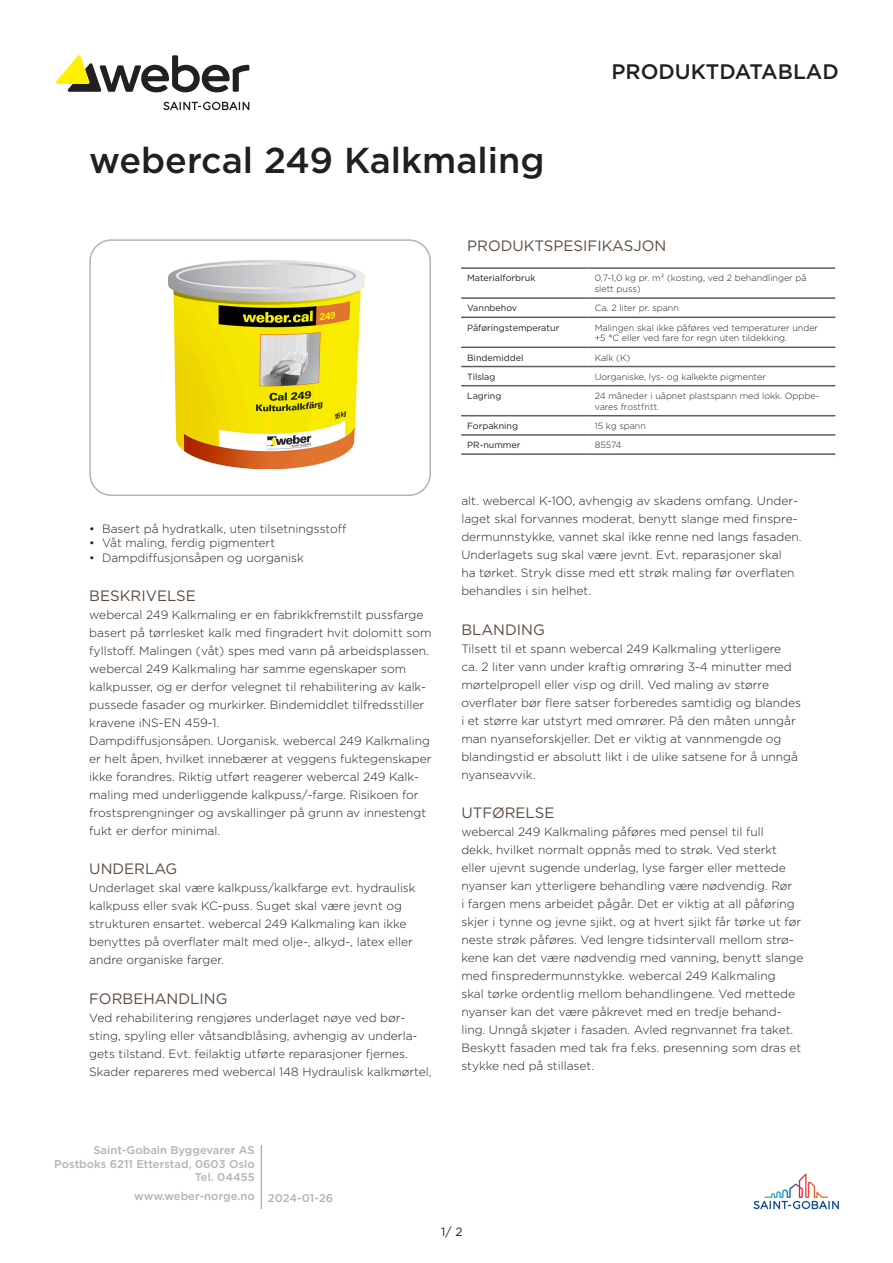
<style>
.page{position:relative;width:893px;height:1263px;background:#fff}
.page>*{position:absolute;margin:0;border:0;box-sizing:border-box;transform-origin:0 0}
.Header_Name{font:500 36px "Gotham";color:#231f20}
.t1{font:500 21px "Gotham";color:#231f20}
.Longname{font:15px "Gotham";color:#594b3f}
.header_1{font:15px "Gotham";color:#594b3f}
.Shortname{font:300 12px/18px "Gotham";color:#231f20}
.t2{font:12px "Gotham";color:#231f20}
.t3{font:500 11.25px/13.5px "Gotham";color:#b2b3b7;text-align:right}
.column_2{font:300 9px/10.8px "Gotham";color:#231f20}
.column_1{font:9px "Gotham";color:#231f20}
</style>
<div class="page">
<svg style="left:753px;top:1173px;width:86px;height:36px"></svg>
<svg style="left:163px;top:102px;width:86px;height:8px"></svg>
<svg style="left:55px;top:55px;width:194px;height:37px"></svg>
<hr style="left:261px;top:1145px;width:1px;height:64px;background:#b2b3b7">
<div style="left:89px;top:239px;width:342px;height:257px;border:2px solid #b2b3b7;border-radius:21px"></div>
<hr style="left:461px;top:267px;width:128px;height:2px;background:#5c5f61">
<hr style="left:589px;top:267px;width:246px;height:2px;background:#5c5f61">
<hr style="left:461px;top:297px;width:128px;height:2px;background:#635a60">
<hr style="left:589px;top:297px;width:246px;height:2px;background:#635a60">
<hr style="left:461px;top:317px;width:128px;height:1px;background:#635a60">
<hr style="left:589px;top:317px;width:246px;height:1px;background:#635a60">
<hr style="left:461px;top:347px;width:128px;height:1px;background:#635a60">
<hr style="left:589px;top:347px;width:246px;height:1px;background:#635a60">
<hr style="left:461px;top:366px;width:128px;height:1px;background:#635a60">
<hr style="left:589px;top:366px;width:246px;height:1px;background:#635a60">
<hr style="left:461px;top:385px;width:128px;height:1px;background:#635a60">
<hr style="left:589px;top:385px;width:246px;height:1px;background:#635a60">
<hr style="left:461px;top:415px;width:128px;height:1px;background:#635a60">
<hr style="left:589px;top:415px;width:246px;height:1px;background:#635a60">
<hr style="left:461px;top:434px;width:128px;height:2px;background:#635a60">
<hr style="left:461px;top:453px;width:128px;height:2px;background:#635a60">
<hr style="left:589px;top:434px;width:246px;height:2px;background:#635a60">
<hr style="left:589px;top:453px;width:246px;height:2px;background:#635a60">
<img style="left:168px;top:260px;width:197px;height:210px">
<p class="Header_Name" style="left:89px;top:137px;width:457px">webercal 249 Kalkmaling</p>
<h2 class="t1" style="left:611px;top:58px;width:229px">PRODUKTDATABLAD</h2>
<p class="Shortname" style="left:89px;top:519px;width:259px">• Basert på hydratkalk, uten tilsetningsstoff</p>
<p class="Shortname" style="left:89px;top:534px;width:187px">• Våt maling, ferdig pigmentert</p>
<p class="Shortname" style="left:89px;top:548px;width:216px">• Dampdiffusjonsåpen og uorganisk</p>
<p class="Longname" style="left:89px;top:586px;width:108px">BESKRIVELSE</p>
<p class="Shortname" style="left:89px;top:605px;width:344px">webercal 249 Kalkmaling er en fabrikkfremstilt pussfarge basert på tørrlesket kalk med fingradert hvit dolomitt som fyllstoff. Malingen (våt) spes med vann på arbeidsplassen. webercal 249 Kalkmaling har samme egenskaper som kalkpusser, og er derfor velegnet til rehabilitering av kalk&shy;pussede fasader og murkirker. Bindemiddlet tilfredsstiller kravene iNS-EN 459-1.<br>Dampdiffusjonsåpen. Uorganisk. webercal 249 Kalkmaling er helt åpen, hvilket innebærer at veggens fuktegenskaper ikke forandres. Riktig utført reagerer webercal 249 Kalk&shy;maling med underliggende kalkpuss/-farge. Risikoen for frostsprengninger og avskallinger på grunn av innestengt fukt er derfor minimal.</p>
<p class="Longname" style="left:89px;top:859px;width:90px">UNDERLAG</p>
<p class="Shortname" style="left:89px;top:879px;width:328px">Underlaget skal være kalkpuss/kalkfarge evt. hydraulisk kalkpuss eller svak KC-puss. Suget skal være jevnt og strukturen ensartet. webercal 249 Kalkmaling kan ikke benyttes på overflater malt med olje-, alkyd-, latex eller andre organiske farger.</p>
<p class="Longname" style="left:89px;top:989px;width:140px">FORBEHANDLING</p>
<p class="Shortname" style="left:89px;top:1008px;width:344px">Ved rehabilitering rengjøres underlaget nøye ved bør&shy;sting, spyling eller våtsandblåsing, avhengig av underla&shy;gets tilstand. Evt. feilaktig utførte reparasjoner fjernes.<br>Skader repareres med webercal 148 Hydraulisk kalkmørtel,</p>
<p class="header_1" style="left:467px;top:236px;width:201px">PRODUKTSPESIFIKASJON</p>
<p class="column_1" style="left:467px;top:272px;width:70px">Materialforbruk</p>
<p class="column_2" style="left:595px;top:272px;width:213px">0,7-1,0 kg pr. m² (kosting, ved 2 behandlinger på slett puss)</p>
<p class="column_1" style="left:467px;top:302px;width:52px">Vannbehov</p>
<p class="column_2" style="left:595px;top:302px;width:86px">Ca. 2 liter pr. spann</p>
<p class="column_1" style="left:467px;top:322px;width:94px">Påføringstemperatur</p>
<p class="column_2" style="left:595px;top:322px;width:225px">Malingen skal ikke påføres ved temperaturer under +5 °C eller ved fare for regn uten tildekking.</p>
<p class="column_1" style="left:467px;top:352px;width:58px">Bindemiddel</p>
<p class="column_2" style="left:595px;top:352px;width:37px">Kalk (K)</p>
<p class="column_1" style="left:467px;top:371px;width:30px">Tilslag</p>
<p class="column_2" style="left:595px;top:371px;width:173px">Uorganiske, lys- og kalkekte pigmenter</p>
<p class="column_1" style="left:467px;top:390px;width:36px">Lagring</p>
<p class="column_2" style="left:595px;top:390px;width:226px">24 måneder i uåpnet plastspann med lokk. Oppbe&shy;vares frostfritt.</p>
<p class="column_1" style="left:467px;top:420px;width:52px">Forpakning</p>
<p class="column_2" style="left:595px;top:420px;width:53px">15 kg spann</p>
<p class="column_1" style="left:467px;top:439px;width:55px">PR-nummer</p>
<p class="column_2" style="left:595px;top:439px;width:28px">85574</p>
<p class="Shortname" style="left:461px;top:492px;width:342px">alt. webercal K-100, avhengig av skadens omfang. Under&shy;laget skal forvannes moderat, benytt slange med finspre&shy;dermunnstykke, vannet skal ikke renne ned langs fasaden.<br>Underlagets sug skal være jevnt. Evt. reparasjoner skal<br>ha tørket. Stryk disse med ett strøk maling før overflaten behandles i sin helhet.</p>
<p class="Longname" style="left:461px;top:620px;width:85px">BLANDING</p>
<p class="Shortname" style="left:461px;top:639px;width:341px">Tilsett til et spann webercal 249 Kalkmaling ytterligere<br>ca. 2 liter vann under kraftig omrøring 3-4 minutter med mørtelpropell eller visp og drill. Ved maling av større overflater bør flere satser forberedes samtidig og blandes i et større kar utstyrt med omrører. På den måten unngår man nyanseforskjeller. Det er viktig at vannmengde og blandingstid er absolutt likt i de ulike satsene for å unngå nyanseavvik.</p>
<p class="Longname" style="left:461px;top:803px;width:95px">UTFØRELSE</p>
<p class="Shortname" style="left:461px;top:822px;width:344px">webercal 249 Kalkmaling påføres med pensel til full<br>dekk, hvilket normalt oppnås med to strøk. Ved sterkt eller ujevnt sugende underlag, lyse farger eller mettede nyanser kan ytterligere behandling være nødvendig. Rør<br>i fargen mens arbeidet pågår. Det er viktig at all påføring skjer i tynne og jevne sjikt, og at hvert sjikt får tørke ut før neste strøk påføres. Ved lengre tidsintervall mellom strø&shy;kene kan det være nødvendig med vanning, benytt slange med finspredermunnstykke. webercal 249 Kalkmaling<br>skal tørke ordentlig mellom behandlingene. Ved mettede nyanser kan det være påkrevet med en tredje behand&shy;ling. Unngå skjøter i fasaden. Avled regnvannet fra taket.<br>Beskytt fasaden med tak fra f.eks. presenning som dras et stykke ned på stillaset.</p>
<p class="t3" style="left:54px;top:1143px;width:202px">Saint-Gobain Byggevarer AS<br>Postboks 6211 Etterstad, 0603 Oslo<br>Tel. 04455</p>
<p class="t3" style="left:134px;top:1189px;width:201px">www.weber-norge.no 2024-01-26</p>
<p class="t2" style="left:441px;top:1224px;width:23px">1/ 2</p>
</div>
